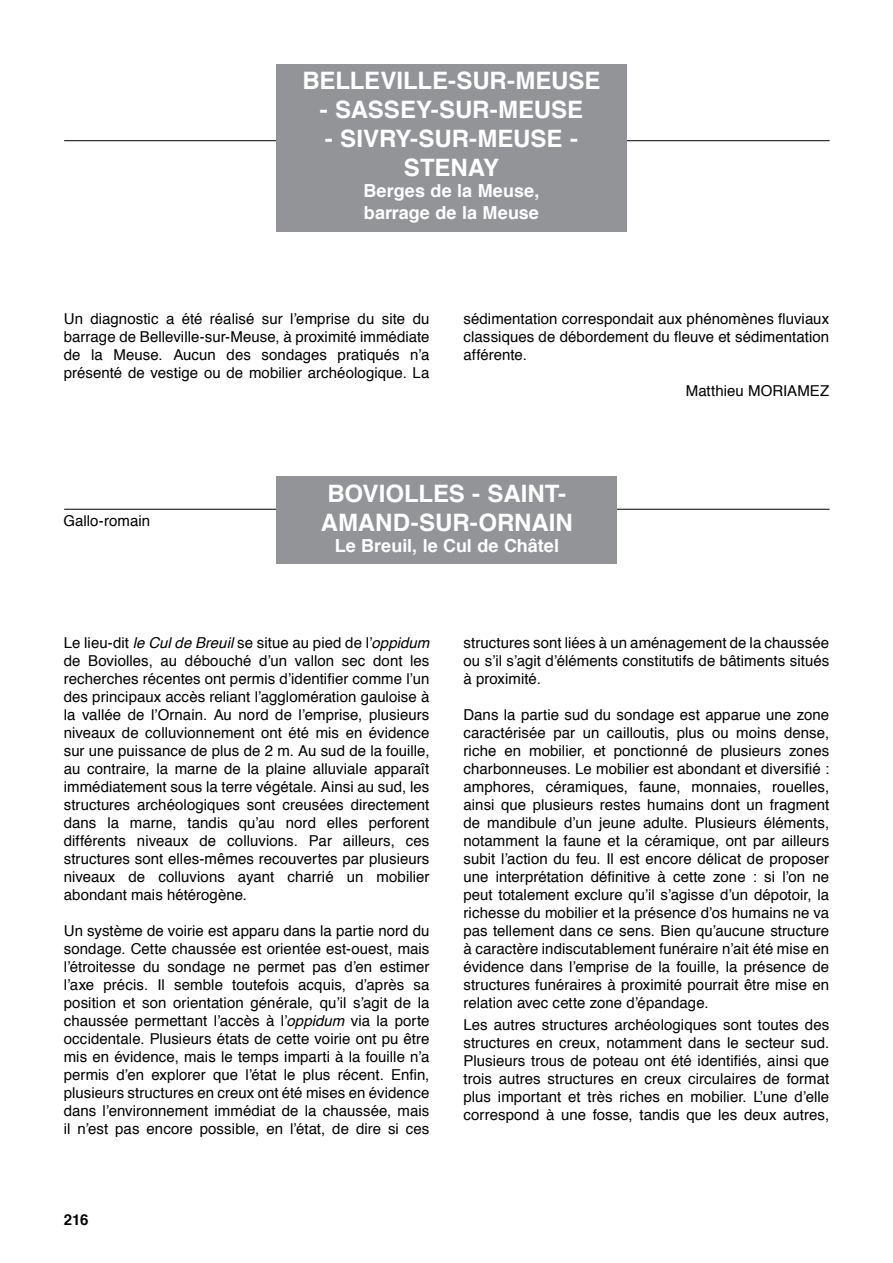
<style>
.page{position:relative;width:893px;height:1263px;background:#fff}
.page>*{position:absolute;margin:0;border:0;box-sizing:border-box;transform-origin:0 0}
.t1{font:700 24px/28.8px "Helvetica";color:#fff;text-align:center}
.t2{font:700 18px/21.6px "Helvetica";color:#fff}
.t3{font:15px/18px "Helvetica";letter-spacing:.005em;color:#000;text-align:justify}
.t4{font:700 15px "Helvetica";color:#000}
.s1{font-style:italic}
</style>
<div class="page">
<hr style="left:64px;top:140px;width:766px;height:1px;background:#000">
<div style="left:276px;top:64px;width:350px;height:168px;background:#939498"></div>
<hr style="left:64px;top:509px;width:766px;height:1px;background:#000">
<div style="left:277px;top:476px;width:340px;height:87px;background:#939498"></div>
<h1 class="t1" style="left:302px;top:67px;width:300px">BELLEVILLE-SUR-MEUSE</h1>
<h1 class="t1" style="left:320px;top:96px;width:265px">- SASSEY-SUR-MEUSE</h1>
<h1 class="t1" style="left:325px;top:124px;width:255px">- SIVRY-SUR-MEUSE -<br>STENAY</h1>
<p class="t2" style="left:364px;top:180px;width:177px">Berges de la Meuse, barrage de la Meuse</p>
<p class="t3" style="left:64px;top:310px;width:367px">Un diagnostic a été réalisé sur l’emprise du site du barrage de Belleville-sur-Meuse, à proximité immédiate de la Meuse. Aucun des sondages pratiqués n’a présenté de vestige ou de mobilier archéologique. La</p>
<p class="t3" style="left:463px;top:310px;width:367px">sédimentation correspondait aux phénomènes fluviaux classiques de débordement du fleuve et sédimentation afférente.</p>
<p class="t3" style="left:686px;top:382px;width:145px">Matthieu MORIAMEZ</p>
<p class="t3" style="left:63px;top:512px;width:88px">Gallo-romain</p>
<h1 class="t1" style="left:321px;top:479px;width:254px;text-align:left">BOVIOLLES - SAINT-<br>AMAND-SUR-ORNAIN</h1>
<p class="t2" style="left:335px;top:535px;width:226px">Le Breuil, le Cul de Châtel</p>
<p class="t3" style="left:64px;top:634px;width:367px">Le lieu-dit <span class="s1">le Cul de Breuil</span> se situe au pied de l’<span class="s1">oppidum </span>de Boviolles, au débouché d’un vallon sec dont les recherches récentes ont permis d’identifier comme l’un des principaux accès reliant l’agglomération gauloise à la vallée de l’Ornain. Au nord de l’emprise, plusieurs niveaux de colluvionnement ont été mis en évidence sur une puissance de plus de 2 m. Au sud de la fouille, au contraire, la marne de la plaine alluviale apparaît immédiatement sous la terre végétale. Ainsi au sud, les structures archéologiques sont creusées directement dans la marne, tandis qu’au nord elles perforent différents niveaux de colluvions. Par ailleurs, ces structures sont elles-mêmes recouvertes par plusieurs niveaux de colluvions ayant charrié un mobilier abondant mais hétérogène.</p>
<p class="t3" style="left:64px;top:922px;width:367px">Un système de voirie est apparu dans la partie nord du sondage. Cette chaussée est orientée est-ouest, mais l’étroitesse du sondage ne permet pas d’en estimer l’axe précis. Il semble toutefois acquis, d’après sa position et son orientation générale, qu’il s’agit de la chaussée permettant l’accès à l’<span class="s1">oppidum</span> via la porte occidentale. Plusieurs états de cette voirie ont pu être mis en évidence, mais le temps imparti à la fouille n’a permis d’en explorer que l’état le plus récent. Enfin, plusieurs structures en creux ont été mises en évidence dans l’environnement immédiat de la chaussée, mais il n’est pas encore possible, en l’état, de dire si ces</p>
<p class="t4" style="left:64px;top:1207px;width:26px">216</p>
<p class="t3" style="left:463px;top:634px;width:367px">structures sont liées à un aménagement de la chaussée ou s’il s’agit d’éléments constitutifs de bâtiments situés à proximité.</p>
<p class="t3" style="left:463px;top:706px;width:367px">Dans la partie sud du sondage est apparue une zone caractérisée par un cailloutis, plus ou moins dense, riche en mobilier, et ponctionné de plusieurs zones charbonneuses. Le mobilier est abondant et diversifié : amphores, céramiques, faune, monnaies, rouelles, ainsi que plusieurs restes humains dont un fragment de mandibule d’un jeune adulte. Plusieurs éléments, notamment la faune et la céramique, ont par ailleurs subit l’action du feu. Il est encore délicat de proposer une interprétation définitive à cette zone : si l’on ne peut totalement exclure qu’il s’agisse d’un dépotoir, la richesse du mobilier et la présence d’os humains ne va pas tellement dans ce sens. Bien qu’aucune structure à caractère indiscutablement funéraire n’ait été mise en évidence dans l’emprise de la fouille, la présence de structures funéraires à proximité pourrait être mise en relation avec cette zone d’épandage.</p>
<p class="t3" style="left:463px;top:1016px;width:367px">Les autres structures archéologiques sont toutes des structures en creux, notamment dans le secteur sud.<br>Plusieurs trous de poteau ont été identifiés, ainsi que trois autres structures en creux circulaires de format plus important et très riches en mobilier. L’une d’elle correspond à une fosse, tandis que les deux autres,</p>
</div>
